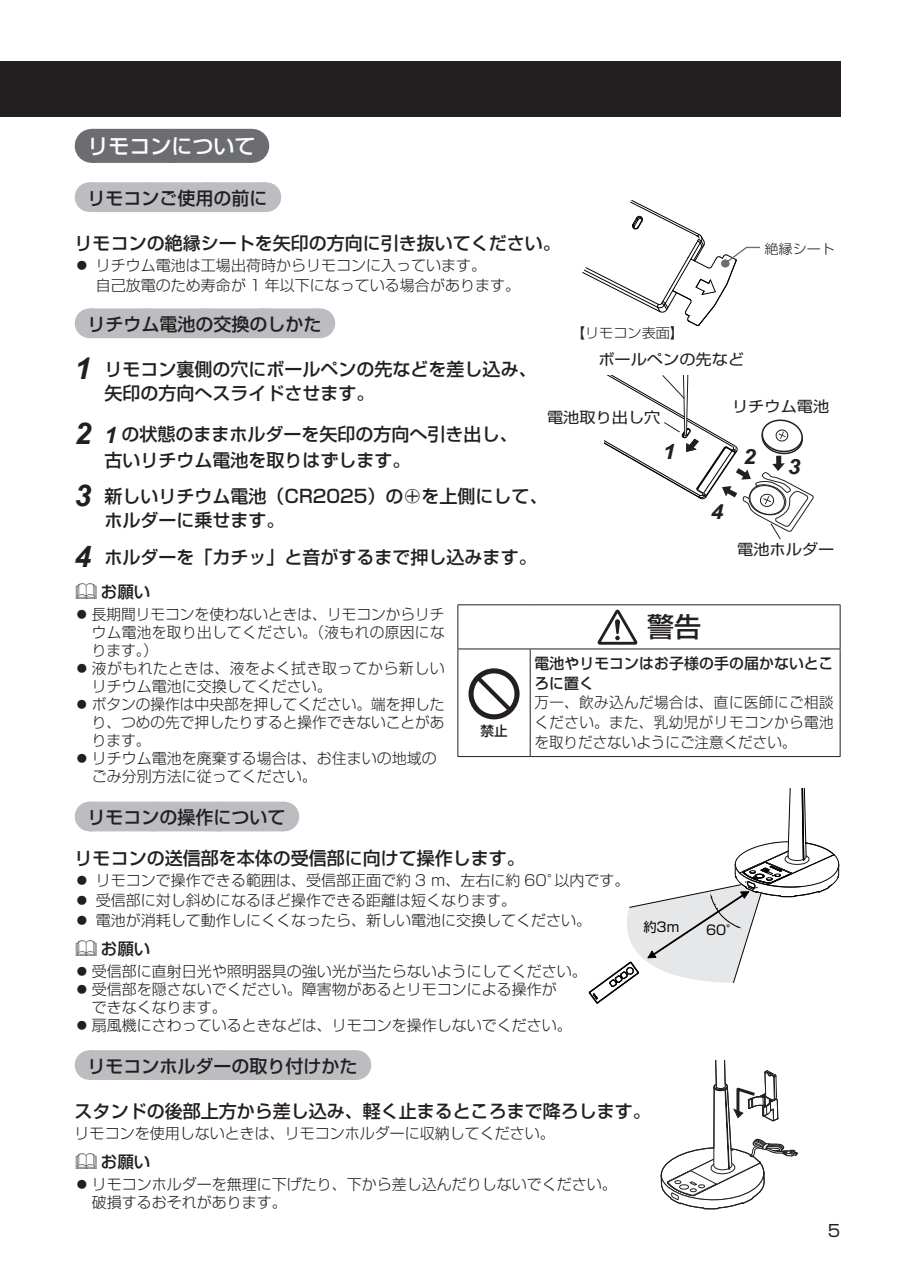
<style>
.page{position:relative;width:915px;height:1284px;background:#fff}
.page>*{position:absolute;margin:0;border:0;box-sizing:border-box;transform-origin:0 0}
.t1{font:500 27px "Shin Go Pro";color:#231f20}
.t2{font:500 21px "Shin Go Pro";color:#fff}
.t3{font:italic 700 21px "Arial";color:#231f20;scale:1.08 1}
.t4{font:500 18px/24px "Shin Go Pro";color:#231f20}
.t5{font:500 16.5px "Shin Go Pro";color:#231f20}
.t6{font:16.5px "Shin Go Pro";color:#231f20}
.t7{font:300 15px/20px "Shin Go Pro";color:#231f20}
.t8{font:300 15px "Shin Go Pro";letter-spacing:.025em;color:#231f20}
.t9{font:15px "Shin Go Pro";color:#231f20;scale:1.08 1}
.t10{font:500 15px/20px "Shin Go Pro";letter-spacing:.01em;color:#231f20}
.t11{font:500 13.5px "Shin Go Pro";color:#231f20}
.t12{font:300 13.35px "Shin Go Pro";color:#231f20;scale:1.05 1}
.t13{font:13.35px "Shin Go Pro";color:#030303}
.s1{font-family:"Arial";font-weight:700;font-style:italic;font-size:30px}
.s2{font-family:"Arial";font-weight:700;font-style:italic;font-size:22.5px}
.s3{font-family:"Koz Go Pro"}
</style>
<div class="page">
<svg style="left:604px;top:375px;width:210px;height:164px"></svg>
<svg style="left:588px;top:788px;width:251px;height:215px"></svg>
<svg style="left:582px;top:200px;width:178px;height:126px"></svg>
<div style="left:0;top:61px;width:840px;height:55px;background:#231f20"></div>
<div style="left:92px;top:129px;width:159px;height:34px;background:#6c6d70"></div>
<svg style="left:175px;top:162px;width:36px;height:1px"></svg>
<hr style="left:251px;top:129px;width:1px;height:34px;background:#6c6d70">
<div style="left:89px;top:182px;width:176px;height:30px;background:#bcbdc0"></div>
<svg style="left:150px;top:182px;width:86px;height:1px"></svg>
<hr style="left:265px;top:182px;width:1px;height:30px;background:#bcbdc0">
<div style="left:89px;top:308px;width:230px;height:30px;background:#bcbdc0"></div>
<svg style="left:147px;top:308px;width:144px;height:1px"></svg>
<hr style="left:319px;top:308px;width:1px;height:30px;background:#bcbdc0">
<div style="left:89px;top:801px;width:194px;height:30px;background:#bcbdc0"></div>
<svg style="left:154px;top:801px;width:97px;height:1px"></svg>
<hr style="left:283px;top:801px;width:1px;height:30px;background:#bcbdc0">
<div style="left:89px;top:1050px;width:266px;height:29px;background:#bcbdc0"></div>
<svg style="left:160px;top:1050px;width:162px;height:1px"></svg>
<svg style="left:355px;top:1050px;width:1px;height:29px"></svg>
<svg style="left:660px;top:1060px;width:138px;height:150px"></svg>
<hr style="left:457px;top:604px;width:73px;height:1px;background:#231f20">
<hr style="left:457px;top:605px;width:1px;height:43px;background:#231f20">
<hr style="left:530px;top:604px;width:310px;height:1px;background:#231f20">
<hr style="left:839px;top:605px;width:1px;height:43px;background:#231f20">
<hr style="left:457px;top:648px;width:73px;height:1px;background:#231f20">
<hr style="left:457px;top:649px;width:1px;height:107px;background:#231f20">
<hr style="left:530px;top:648px;width:310px;height:1px;background:#231f20">
<hr style="left:839px;top:649px;width:1px;height:107px;background:#231f20">
<hr style="left:457px;top:756px;width:73px;height:1px;background:#231f20">
<hr style="left:530px;top:756px;width:310px;height:1px;background:#231f20">
<hr style="left:530px;top:649px;width:1px;height:107px;background:#231f20">
<svg style="left:597px;top:609px;width:41px;height:35px"></svg>
<svg style="left:468px;top:668px;width:51px;height:51px"></svg>
<h2 class="t2" style="left:87px;top:129px;width:169px">リモコンについて</h2>
<p class="t4" style="left:87px;top:184px;width:181px">リモコンご使用の前に</p>
<p class="t4" style="left:75px;top:229px;width:487px">リモコンの絶縁シートを矢印の方向に引き抜いてください。</p>
<p class="t7" style="left:96px;top:254px;width:425px;text-indent:-21px">⿟ リチウム電池は工場出荷時からリモコンに入っています。<br>自己放電のため寿命が 1 年以下になっている場合があります。</p>
<p class="t4" style="left:87px;top:310px;width:235px">リチウム電池の交換のしかた</p>
<p class="t4" style="left:104px;top:355px;width:433px;text-indent:-30px"><span class="s1">1</span> リモコン裏側の穴にボールペンの先などを差し込み、矢印の方向へスライドさせます。</p>
<p class="t4" style="left:104px;top:419px;width:415px;line-height:25.5px;text-indent:-30px"><span class="s1">2</span> <span class="s2">1</span> の状態のままホルダーを矢印の方向へ引き出し、古いリチウム電池を取りはずします。</p>
<p class="t4" style="left:104px;top:482px;width:444px;text-indent:-30px"><span class="s1">3</span> 新しいリチウム電池（CR2025）の⊕を上側にして、ホルダーに乗せます。</p>
<p class="t4" style="left:75px;top:543px;width:463px"><span class="s1">4</span> ホルダーを「カチッ」と音がするまで押し込みます。</p>
<p class="t5" style="left:101px;top:578px;width:51px">お願い</p>
<p class="t7" style="left:75px;top:602px;width:371px"><span class="s3">⿟</span> 長期間リモコンを使わないときは、リモコンからリチ</p>
<p class="t8" style="left:92px;top:620px;width:354px">ウム電池を取り出してください。（液もれの原因にな</p>
<p class="t7" style="left:92px;top:638px;width:68px">ります。）</p>
<p class="t8" style="left:75px;top:656px;width:371px"><span class="s3">⿟</span>液がもれたときは、液をよく拭き取ってから新しい</p>
<p class="t7" style="left:92px;top:674px;width:241px">リチウム電池に交換してください。</p>
<p class="t7" style="left:75px;top:692px;width:371px"><span class="s3">⿟</span> ボタンの操作は中央部を押してください。端を押した</p>
<p class="t7" style="left:92px;top:710px;width:354px">り、つめの先で押したりすると操作できないことがあ</p>
<p class="t7" style="left:92px;top:728px;width:60px">ります。</p>
<p class="t7" style="left:75px;top:746px;width:369px"><span class="s3">⿟</span>リチウム電池を廃棄する場合は、お住まいの地域の⿟</p>
<p class="t7" style="left:92px;top:764px;width:226px">ごみ分別方法に従ってください。</p>
<p class="t4" style="left:87px;top:803px;width:199px">リモコンの操作について</p>
<p class="t4" style="left:75px;top:844px;width:451px">リモコンの送信部を本体の受信部に向けて操作します。</p>
<p class="t7" style="left:75px;top:868px;width:556px">⿟ リモコンで操作できる範囲は、受信部正面で約 3 m、左右に約 60°以内です。⿟ 受信部に対し斜めになるほど操作できる距離は短くなります。<br>⿟ 電池が消耗して動作しにくくなったら、新しい電池に交換してください。</p>
<p class="t5" style="left:101px;top:934px;width:51px">お願い</p>
<p class="t7" style="left:75px;top:959px;width:514px"><span class="s3">⿟</span>受信部に直射日光や照明器具の強い光が当たらないようにしてください。</p>
<p class="t7" style="left:75px;top:977px;width:489px"><span class="s3">⿟</span>受信部を隠さないでください。障害物があるとリモコンによる操作が⿟</p>
<p class="t7" style="left:92px;top:995px;width:136px">できなくなります。</p>
<p class="t7" style="left:75px;top:1013px;width:499px"><span class="s3">⿟</span>扇風機にさわっているときなどは、リモコンを操作しないでください。</p>
<p class="t4" style="left:87px;top:1051px;width:271px">リモコンホルダーの取り付けかた</p>
<p class="t4" style="left:75px;top:1096px;width:577px">スタンドの後部上方から差し込み、軽く止まるところまで降ろします。</p>
<p class="t7" style="left:75px;top:1121px;width:481px">リモコンを使用しないときは、リモコンホルダーに収納してください。</p>
<p class="t5" style="left:101px;top:1147px;width:51px">お願い</p>
<p class="t7" style="left:92px;top:1173px;width:526px;line-height:18px;text-indent:-17px"><span class="s3">⿟</span>リモコンホルダーを無理に下げたり、下から差し込んだりしないでください。⿟破損するおそれがあります。</p>
<p class="t12" style="left:764px;top:238px;width:69px">絶縁シート</p>
<p class="t12" style="left:571px;top:321px;width:109px">【リモコン表面】</p>
<p class="t9" style="left:598px;top:347px;width:136px">ボールペンの先など</p>
<p class="t9" style="left:732px;top:394px;width:91px">リチウム電池</p>
<p class="t9" style="left:547px;top:405px;width:106px">電池取り出し穴</p>
<h2 class="t3" style="left:663px;top:438px;width:13px">1</h2>
<h2 class="t3" style="left:743px;top:442px;width:13px">2</h2>
<h2 class="t3" style="left:787px;top:453px;width:13px">3</h2>
<h2 class="t3" style="left:710px;top:498px;width:13px">4</h2>
<p class="t9" style="left:737px;top:537px;width:91px">電池ホルダー</p>
<h1 class="t1" style="left:647px;top:604px;width:55px">警告</h1>
<p class="t10" style="left:534px;top:651px;width:301px">電池やリモコンはお子様の手の届かないところに置く</p>
<p class="t7" style="left:534px;top:691px;width:301px;text-align:justify">万一、飲み込んだ場合は、直に医師にご相談ください。また、乳幼児がリモコンから電池を取りださないようにご注意ください。</p>
<p class="t11" style="left:480px;top:719px;width:28px">禁止</p>
<p class="t13" style="left:643px;top:916px;width:37px">約3m</p>
<p class="t13" style="left:706px;top:919px;width:35px">60°</p>
<p class="t6" style="left:827px;top:1216px;width:14px">5</p>
</div>
